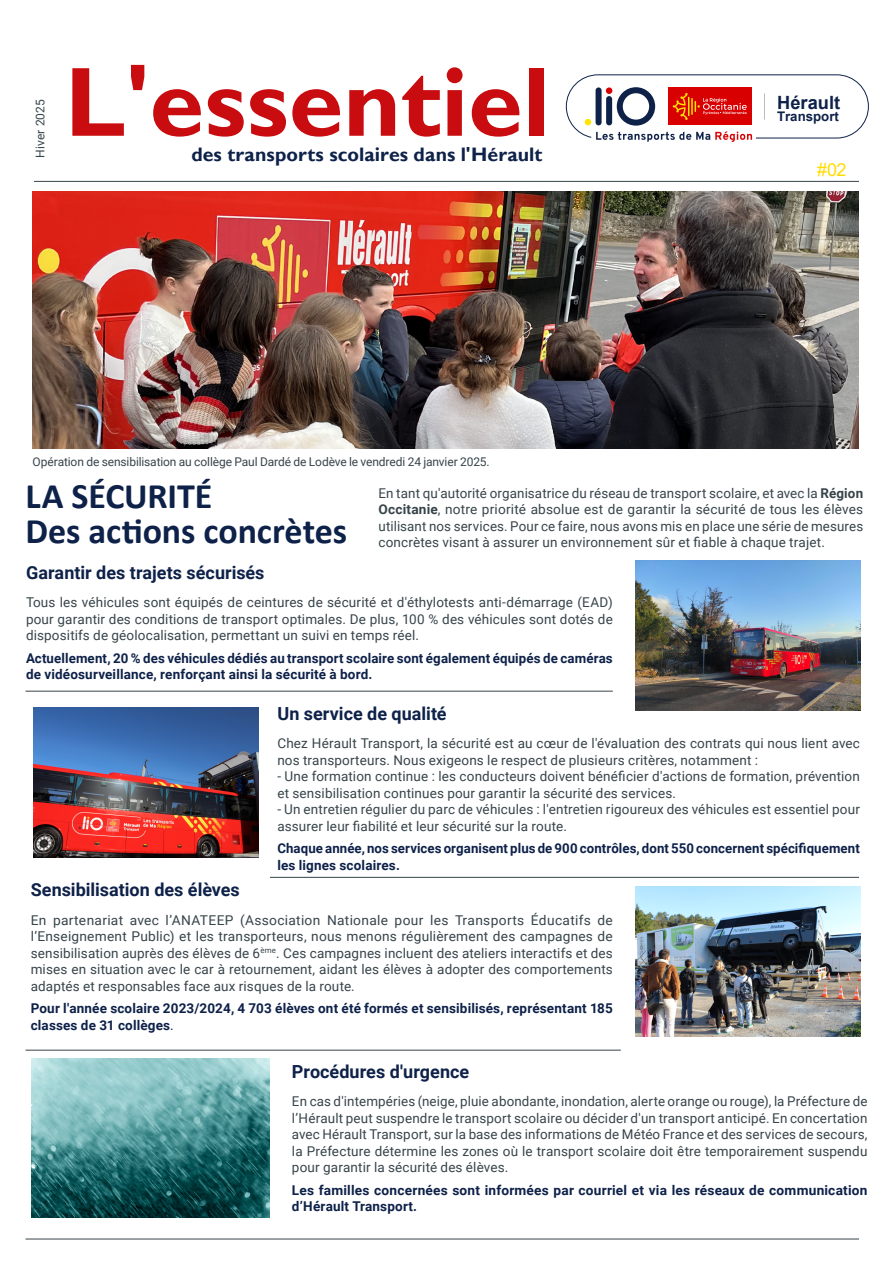
<style>
.page{position:relative;width:893px;height:1263px;background:#fff}
.page>*{position:absolute;margin:0;border:0;box-sizing:border-box;transform-origin:0 0}
.t1{font:700 99px "Gill Sans";color:#c90c0f}
.Headline_36_pt{font:700 36px "Calibri";letter-spacing:-.005em;color:#0e2149}
.Body_Text__Regular_-_Justify{font:700 19.5px "Gill Sans";letter-spacing:.005em;color:#0e2149}
.t2{font:700 18.3px "Arial";color:#0e2149}
.Body_Text__Regular_-_Justify-2{font:700 18px "Roboto";color:#0e2149}
.Issue_N{font:18px "Arial";color:#fd0}
.Body_Text__Regular_-_Justify-3{font:13.5px/16.5px "Roboto";letter-spacing:.01em;color:#37444a;text-align:justify}
.Body_Text__Regular_-_Justify-4{font:700 13.5px/16.5px "Roboto";letter-spacing:.01em;color:#0e2149}
.t3{font:700 13.2px "Arial";color:#0e2149}
.Issue_N-2{font:12px "Roboto";letter-spacing:-.01em;color:#37444a}
.Body_Text__Regular_-_Justify-5{font:12px "Roboto";letter-spacing:.015em;color:#37444a}
.s1{font-weight:700}
.s2{font-weight:400}
</style>
<div class="page">
<hr style="left:34px;top:181px;width:825px;height:1px;background:#37444a">
<hr style="left:26px;top:1239px;width:833px;height:1px;background:#37444a">
<hr style="left:26px;top:1050px;width:595px;height:1px;background:#37444a">
<hr style="left:270px;top:877px;width:589px;height:1px;background:#37444a">
<hr style="left:26px;top:691px;width:587px;height:1px;background:#37444a">
<svg style="left:566px;top:74px;width:303px;height:68px"></svg>
<img style="left:33px;top:191px;width:826px;height:258px">
<img style="left:33px;top:707px;width:225px;height:150px">
<img style="left:635px;top:886px;width:226px;height:150px">
<img style="left:635px;top:560px;width:226px;height:150px">
<img style="left:32px;top:1059px;width:238px;height:159px">
<p class="Body_Text__Regular_-_Justify-5" style="left:32px;top:158px;width:60px;rotate:-90deg">Hiver 2025</p>
<p class="t1" style="left:65px;top:43px;width:486px">L'essentiel</p>
<p class="Body_Text__Regular_-_Justify" style="left:191px;top:143px;width:353px">des transports scolaires dans l'Hérault</p>
<p class="Issue_N-2" style="left:33px;top:453px;width:459px">Opération de sensibilisation au collège Paul Dardé de Lodève le vendredi 24 janvier 2025.</p>
<p class="t2" style="left:777px;top:89px;width:64px">Hérault</p>
<p class="t3" style="left:777px;top:107px;width:63px">Transport</p>
<p class="Issue_N" style="left:817px;top:157px;width:31px">#02</p>
<p class="Headline_36_pt" style="left:26px;top:471px;width:188px">LA SÉCURITÉ</p>
<p class="Headline_36_pt" style="left:26px;top:505px;width:323px">Des actions concrètes</p>
<p class="Body_Text__Regular_-_Justify-3" style="left:378px;top:484px;width:486px">En tant qu'autorité organisatrice du réseau de transport scolaire, et avec la <span class="s1">Région Occitanie</span>, notre priorité absolue est de garantir la sécurité de tous les élèves utilisant nos services. Pour ce faire, nous avons mis en place une série de mesures concrètes visant à assurer un environnement sûr et fiable à chaque trajet.</p>
<p class="Body_Text__Regular_-_Justify-2" style="left:26px;top:560px;width:240px">Garantir des trajets sécurisés</p>
<p class="Body_Text__Regular_-_Justify-3" style="left:26px;top:594px;width:588px">Tous les véhicules sont équipés de ceintures de sécurité et d'éthylotests anti-démarrage (EAD) pour garantir des conditions de transport optimales. De plus, 100 % des véhicules sont dotés de dispositifs de géolocalisation, permettant un suivi en temps réel.</p>
<p class="Body_Text__Regular_-_Justify-4" style="left:26px;top:649px;width:588px">Actuellement, 20 % des véhicules dédiés au transport scolaire sont également équipés de caméras de vidéosurveillance, renforçant ainsi la sécurité à bord.</p>
<p class="Body_Text__Regular_-_Justify-2" style="left:277px;top:701px;width:171px">Un service de qualité</p>
<p class="Body_Text__Regular_-_Justify-3" style="left:277px;top:735px;width:584px">Chez Hérault Transport, la sécurité est au cœur de l'évaluation des contrats qui nous lient avec nos transporteurs. Nous exigeons le respect de plusieurs critères, notamment :</p>
<p class="Body_Text__Regular_-_Justify-3" style="left:277px;top:768px;width:584px">- Une formation continue : les conducteurs doivent bénéficier d'actions de formation, prévention et sensibilisation continues pour garantir la sécurité des services.</p>
<p class="Body_Text__Regular_-_Justify-3" style="left:277px;top:801px;width:584px">- Un entretien régulier du parc de véhicules : l'entretien rigoureux des véhicules est essentiel pour assurer leur fiabilité et leur sécurité sur la route.</p>
<p class="Body_Text__Regular_-_Justify-4" style="left:277px;top:840px;width:584px">Chaque année, nos services organisent plus de 900 contrôles, dont 550 concernent spécifiquement les lignes scolaires.</p>
<p class="Body_Text__Regular_-_Justify-2" style="left:31px;top:877px;width:210px">Sensibilisation des élèves</p>
<p class="Body_Text__Regular_-_Justify-3" style="left:31px;top:911px;width:584px">En partenariat avec l’ANATEEP (Association Nationale pour les Transports Éducatifs de l’Enseignement Public) et les transporteurs, nous menons régulièrement des campagnes de sensibilisation auprès des élèves de 6<sup>ème</sup>. Ces campagnes incluent des ateliers interactifs et des mises en situation avec le car à retournement, aidant les élèves à adopter des comportements adaptés et responsables face aux risques de la route.</p>
<p class="Body_Text__Regular_-_Justify-4" style="left:31px;top:999px;width:584px">Pour l'année scolaire 2023/2024, 4 703 élèves ont été formés et sensibilisés, représentant 185 classes de 31 collèges<span class="s2">.</span></p>
<p class="Body_Text__Regular_-_Justify-2" style="left:292px;top:1059px;width:179px">Procédures d'urgence</p>
<p class="Body_Text__Regular_-_Justify-3" style="left:292px;top:1093px;width:577px">En cas d'intempéries (neige, pluie abondante, inondation, alerte orange ou rouge), la Préfecture de l’Hérault peut suspendre le transport scolaire ou décider d'un transport anticipé. En concertation avec Hérault Transport, sur la base des informations de Météo France et des services de secours, la Préfecture détermine les zones où le transport scolaire doit être temporairement suspendu pour garantir la sécurité des élèves.</p>
<p class="Body_Text__Regular_-_Justify-4" style="left:292px;top:1181px;width:577px">Les familles concernées sont informées par courriel et via les réseaux de communication d’Hérault Transport.</p>
</div>
